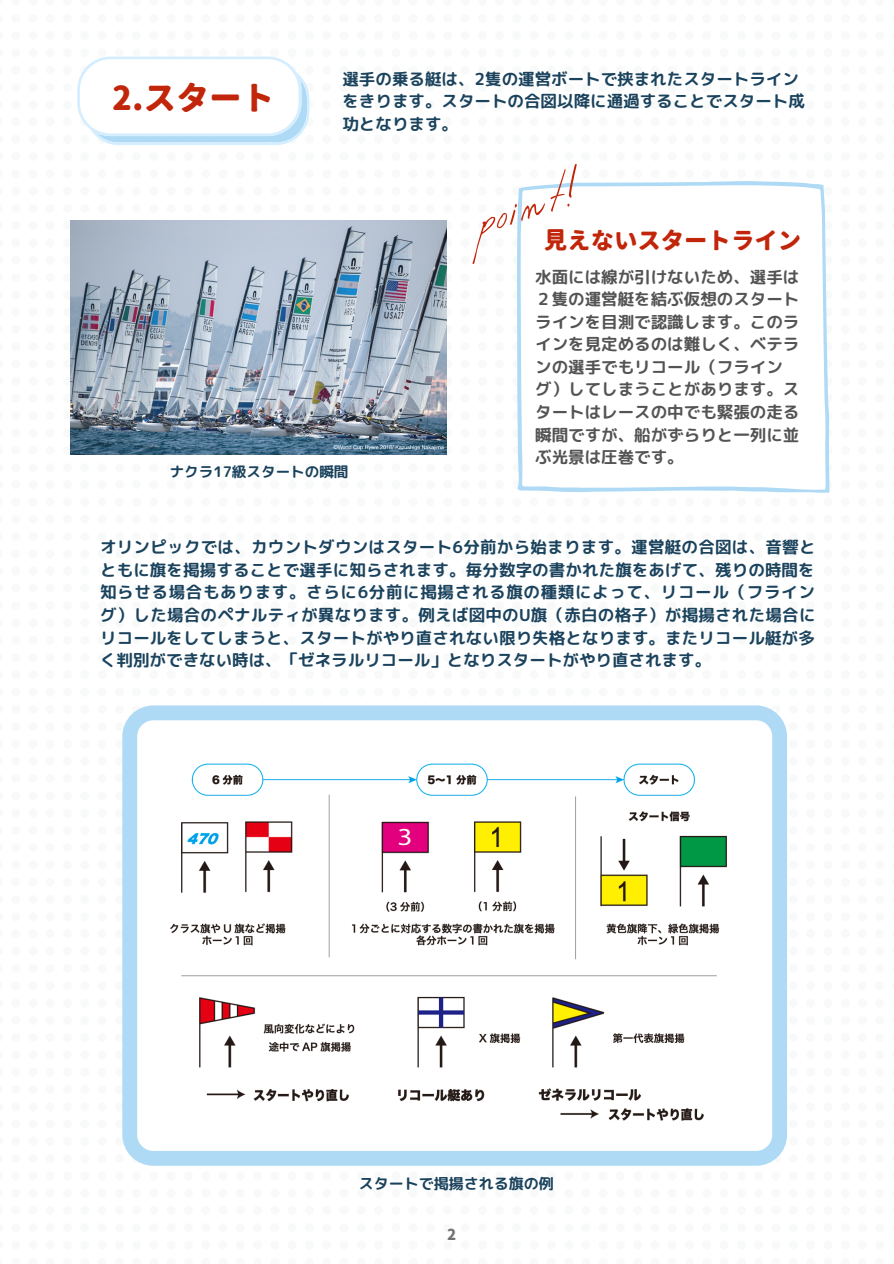
<style>
.page{position:relative;width:894px;height:1264px;background:#fff}
.page>*{position:absolute;margin:0;border:0;box-sizing:border-box;transform-origin:0 0}
.t1{font:65.7px "Aka Acid GR Fifindrel";color:#c2260a}
.t2{font:800 32.7px "Gen Jyuu Gothic";color:#c2260a}
.t3{font:800 23.4px "Gen Jyuu Gothic";color:#c2260a}
.t4{font:16.5px/22.5px "rounded mplus 1 p bold";color:#1b435d;text-align:justify}
.t5{font:16.5px/22.5px "rounded mplus 1 p bold";color:#545454}
.t6{font:15px "rounded mplus 1 p bold";color:#1b435d}
.t7{font:800 15px "Gen Jyuu Gothic";color:#737373}
.t8{font:14.55px "rounded mplus 1 p bold";color:#1b435d}
</style>
<div class="page">
<svg style="left:517px;top:181px;width:312px;height:312px"></svg>
<svg style="left:77px;top:57px;width:232px;height:88px"></svg>
<img style="left:71px;top:220px;width:375px;height:234px">
<svg style="left:122px;top:705px;width:664px;height:460px"></svg>
<p class="t2" style="left:112px;top:74px;width:164px">2.スタート</p>
<p class="t4" style="left:342px;top:67px;width:464px;text-align:left">選手の乗る艇は、2隻の運営ボートで挟まれたスタートラインをきります。スタートの合図以降に通過することでスタート成功となります。</p>
<p class="t8" style="left:170px;top:461px;width:180px">ナクラ17級スタートの瞬間</p>
<p class="t1" style="left:470px;top:197px;width:115px;rotate:-18deg">point!</p>
<p class="t5" style="left:535px;top:265px;width:266px">水面には線が引けないため、選手は<br>２隻の運営艇を結ぶ仮想のスタートラインを目測で認識します。このラインを見定めるのは難しく、ベテランの選手でもリコール（フライング）してしまうことがあります。スタートはレースの中でも緊張の走る瞬間ですが、船がずらりと一列に並ぶ光景は圧巻です。</p>
<p class="t3" style="left:543px;top:224px;width:259px">見えないスタートライン</p>
<p class="t4" style="left:100px;top:536px;width:716px">オリンピックでは、カウントダウンはスタート6分前から始まります。運営艇の合図は、音響とともに旗を掲揚することで選手に知らされます。毎分数字の書かれた旗をあげて、残りの時間を知らせる場合もあります。さらに6分前に掲揚される旗の種類によって、リコール（フライング）した場合のペナルティが異なります。例えば図中のU旗（赤白の格子）が掲揚された場合にリコールをしてしまうと、スタートがやり直されない限り失格となります。またリコール艇が多く判別ができない時は、「ゼネラルリコール」となりスタートがやり直されます。</p>
<p class="t6" style="left:358px;top:1173px;width:197px">スタートで掲揚される旗の例</p>
<p class="t7" style="left:447px;top:1223px;width:11px">2</p>
</div>
